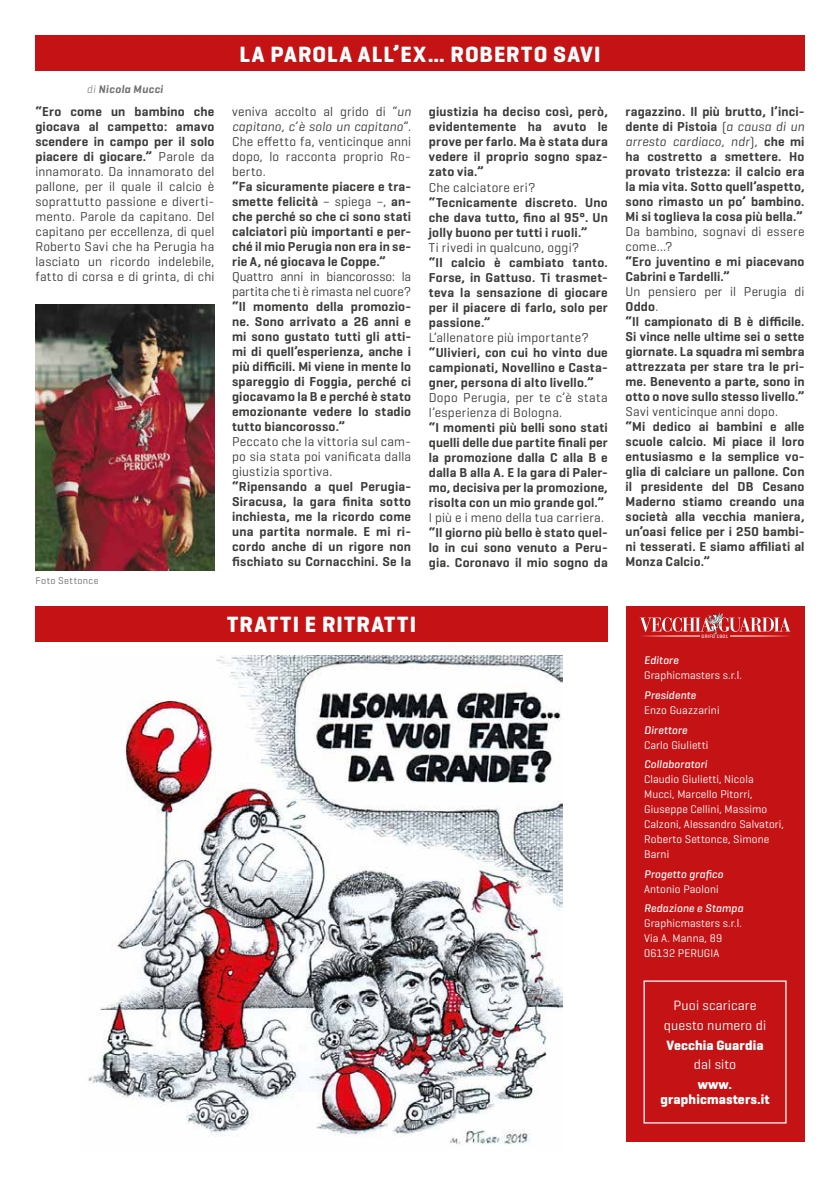
<style>
.page{position:relative;width:840px;height:1177px;background:#fff}
.page>*{position:absolute;margin:0;border:0;box-sizing:border-box;transform-origin:0 0}
.t1{font:700 22.5px "Geogrotesque";letter-spacing:.055em;color:#fff}
.t2{font:700 13.75px/15px "Geogrotesque";letter-spacing:.01em;color:#fff;text-align:center}
.t3{font:13.75px/19.6px "Geogrotesque";letter-spacing:.01em;color:#fff;text-align:center}
.t4{font:600 13.12px/15px "Geogrotesque";letter-spacing:.015em;color:#3c3c3b;text-align:justify}
.t5{font:13.12px/15px "Geogrotesque";letter-spacing:.015em;color:#3c3c3b;text-align:justify}
.t6{font:13.12px/15px "Geogrotesque";letter-spacing:-.01em;color:#3c3c3b}
.t7{font:11.25px/15px "Geogrotesque";letter-spacing:.01em;color:#fff}
.t8{font:italic 500 11.25px "Geogrotesque";letter-spacing:.01em;color:#fff}
.t9{font:italic 600 11.25px "Geogrotesque";letter-spacing:.03em;color:#706f6f}
.t10{font:10px "Geogrotesque";letter-spacing:.04em;color:#706f6f}
.t11{font:500 4.88px "Geogrotesque";letter-spacing:.06em;color:#fff}
.s1{font-weight:300}
.s2{font-weight:600}
.s3{font-style:italic}
.s4{font-weight:400}
.s5{font-weight:400;font-style:italic}
</style>
<div class="page">
<img style="left:35px;top:305px;width:179px;height:265px">
<div style="left:35px;top:35px;width:769px;height:36px;background:#c51315"></div>
<img style="left:88px;top:656px;width:474px;height:489px">
<div style="left:625px;top:606px;width:179px;height:535px;background:#c51315"></div>
<div style="left:35px;top:606px;width:573px;height:35px;background:#c51315"></div>
<hr style="left:730px;top:635px;width:60px;height:1px;background:#facfbd">
<hr style="left:639px;top:635px;width:61px;height:1px;background:#facfbd">
<svg style="left:640px;top:612px;width:150px;height:23px"></svg>
<div style="left:643px;top:980px;width:143px;height:143px;border:1px solid #fff"></div>
<p class="t9" style="left:87px;top:82px;width:78px"><span class="s1">di</span> Nicola Mucci</p>
<h1 class="t1" style="left:239px;top:40px;width:362px">LA PAROLA ALL’EX… ROBERTO SAVI</h1>
<p class="t5" style="left:35px;top:104px;width:180px"><span class="s2">“Ero come un bambino che giocava al campetto: amavo scendere in campo per il solo piacere di giocare.”</span> Parole da innamorato. Da innamorato del pallone, per il quale il calcio è soprattutto passione e diverti&shy;mento. Parole da capitano. Del capitano per eccellenza, di quel Roberto Savi che ha Perugia ha lasciato un ricordo indelebile, fatto di corsa e di grinta, di chi</p>
<p class="t4" style="left:429px;top:104px;width:180px">giustizia ha deciso così, però, evidentemente ha avuto le prove per farlo. Ma è stata dura vedere il proprio sogno spaz&shy;zato via.”</p>
<p class="t5" style="left:232px;top:104px;width:180px">veniva accolto al grido di “<span class="s3">un capitano, c’è solo un capitano</span>”.<br>Che effetto fa, venticinque anni dopo, lo racconta proprio Ro&shy;berto.</p>
<p class="t4" style="left:232px;top:179px;width:180px">“Fa sicuramente piacere e tra&shy;smette felicità <span class="s4">– spiega –,</span> an&shy;che perché so che ci sono stati calciatori più importanti e per&shy;ché il mio Perugia non era in se&shy;rie A, né giocava le Coppe.”</p>
<p class="t6" style="left:232px;top:269px;width:180px">Quattro anni in biancorosso: la partita che ti è rimasta nel cuore?</p>
<p class="t4" style="left:232px;top:299px;width:180px">“Il momento della promozio&shy;ne. Sono arrivato a 26 anni e mi sono gustato tutti gli atti&shy;mi di quell’esperienza, anche i più difficili. Mi viene in mente lo spareggio di Foggia, perché ci giocavamo la B e perché è stato emozionante vedere lo stadio tutto biancorosso.”</p>
<p class="t5" style="left:232px;top:434px;width:180px">Peccato che la vittoria sul cam&shy;po sia stata poi vanificata dalla giustizia sportiva.</p>
<p class="t4" style="left:232px;top:479px;width:180px">“Ripensando a quel Perugia-Siracusa, la gara finita sotto inchiesta, me la ricordo come una partita normale. E mi ri&shy;cordo anche di un rigore non fischiato su Cornacchini. Se la</p>
<p class="t5" style="left:429px;top:179px;width:108px">Che calciatore eri?</p>
<p class="t4" style="left:429px;top:194px;width:180px">“Tecnicamente discreto. Uno che dava tutto, fino al 95°. Un jolly buono per tutti i ruoli.”</p>
<p class="t5" style="left:429px;top:239px;width:152px">Ti rivedi in qualcuno, oggi?</p>
<p class="t4" style="left:429px;top:254px;width:180px">“Il calcio è cambiato tanto.<br>Forse, in Gattuso. Ti trasmet&shy;teva la sensazione di giocare per il piacere di farlo, solo per passione.”</p>
<p class="t5" style="left:429px;top:329px;width:162px">L’allenatore più importante?</p>
<p class="t4" style="left:429px;top:344px;width:180px">“Ulivieri, con cui ho vinto due campionati, Novellino e Casta&shy;gner, persona di alto livello.”</p>
<p class="t5" style="left:429px;top:389px;width:180px">Dopo Perugia, per te c’è stata l’esperienza di Bologna.</p>
<p class="t4" style="left:429px;top:419px;width:180px">“I momenti più belli sono stati quelli delle due partite finali per la promozione dalla C alla B e dalla B alla A. E la gara di Paler&shy;mo, decisiva per la promozione, risolta con un mio grande gol.”</p>
<p class="t5" style="left:429px;top:509px;width:177px">I più e i meno della tua carriera.</p>
<p class="t4" style="left:429px;top:524px;width:180px">“Il giorno più bello è stato quel&shy;lo in cui sono venuto a Peru&shy;gia. Coronavo il mio sogno da</p>
<p class="t10" style="left:35px;top:574px;width:65px">Foto Settonce</p>
<h1 class="t1" style="left:227px;top:610px;width:190px">TRATTI E RITRATTI</h1>
<p class="t4" style="left:625px;top:104px;width:180px">ragazzino. Il più brutto, l’inci&shy;dente di Pistoia <span class="s4">(</span><span class="s5">a causa di un arresto cardiaco, ndr</span><span class="s4">),</span> che mi ha costretto a smettere. Ho provato tristezza: il calcio era la mia vita. Sotto quell’aspetto, sono rimasto un po’ bambino.<br>Mi si toglieva la cosa più bella.”</p>
<p class="t5" style="left:625px;top:224px;width:180px">Da bambino, sognavi di essere come…?</p>
<p class="t4" style="left:625px;top:254px;width:180px">“Ero juventino e mi piacevano<br>Cabrini e Tardelli.”</p>
<p class="t4" style="left:625px;top:284px;width:180px;text-align:left"><span class="s4">Un pensiero per il Perugia di<br></span>Oddo<span class="s4">.<br></span>“Il campionato di B è difficile.<br>Si vince nelle ultime sei o sette giornate. La squadra mi sembra attrezzata per stare tra le pri&shy;me. Benevento a parte, sono in otto o nove sullo stesso livello.”</p>
<p class="t5" style="left:625px;top:404px;width:154px">Savi venticinque anni dopo.</p>
<p class="t4" style="left:625px;top:419px;width:180px">“Mi dedico ai bambini e alle scuole calcio. Mi piace il loro entusiasmo e la semplice vo&shy;glia di calciare un pallone. Con il presidente del DB Cesano Maderno stiamo creando una società alla vecchia maniera, un’oasi felice per i 250 bambi&shy;ni tesserati. E siamo affiliati al Monza Calcio.”</p>
<p class="t11" style="left:701px;top:633px;width:28px">GRIFO 1901</p>
<p class="t8" style="left:644px;top:653px;width:36px">Editore</p>
<p class="t7" style="left:644px;top:667px;width:99px">Graphicmasters s.r.l.</p>
<p class="t8" style="left:644px;top:688px;width:54px">Presidente</p>
<p class="t7" style="left:644px;top:702px;width:77px">Enzo Guazzarini</p>
<p class="t8" style="left:644px;top:722px;width:45px">Direttore</p>
<p class="t7" style="left:644px;top:736px;width:66px">Carlo Giulietti</p>
<p class="t8" style="left:644px;top:757px;width:65px">Collaboratori</p>
<p class="t7" style="left:644px;top:771px;width:141px">Claudio Giulietti, Nicola<br>Mucci, Marcello Pitorri,<br>Giuseppe Cellini, Massimo<br>Calzoni, Alessandro Salvatori,<br>Roberto Settonce, Simone<br>Barni</p>
<p class="t8" style="left:644px;top:867px;width:81px">Progetto grafico</p>
<p class="t7" style="left:644px;top:881px;width:76px">Antonio Paoloni</p>
<p class="t8" style="left:644px;top:901px;width:101px">Redazione e Stampa</p>
<p class="t7" style="left:644px;top:915px;width:99px">Graphicmasters s.r.l.<br>Via A. Manna, 89<br>06132 PERUGIA</p>
<p class="t3" style="left:664px;top:995px;width:104px">Puoi scaricare questo numero di</p>
<p class="t2" style="left:666px;top:1037px;width:98px">Vecchia Guardia</p>
<p class="t3" style="left:694px;top:1054px;width:44px">dal sito</p>
<p class="t2" style="left:660px;top:1076px;width:111px">www. graphicmasters.it</p>
</div>
